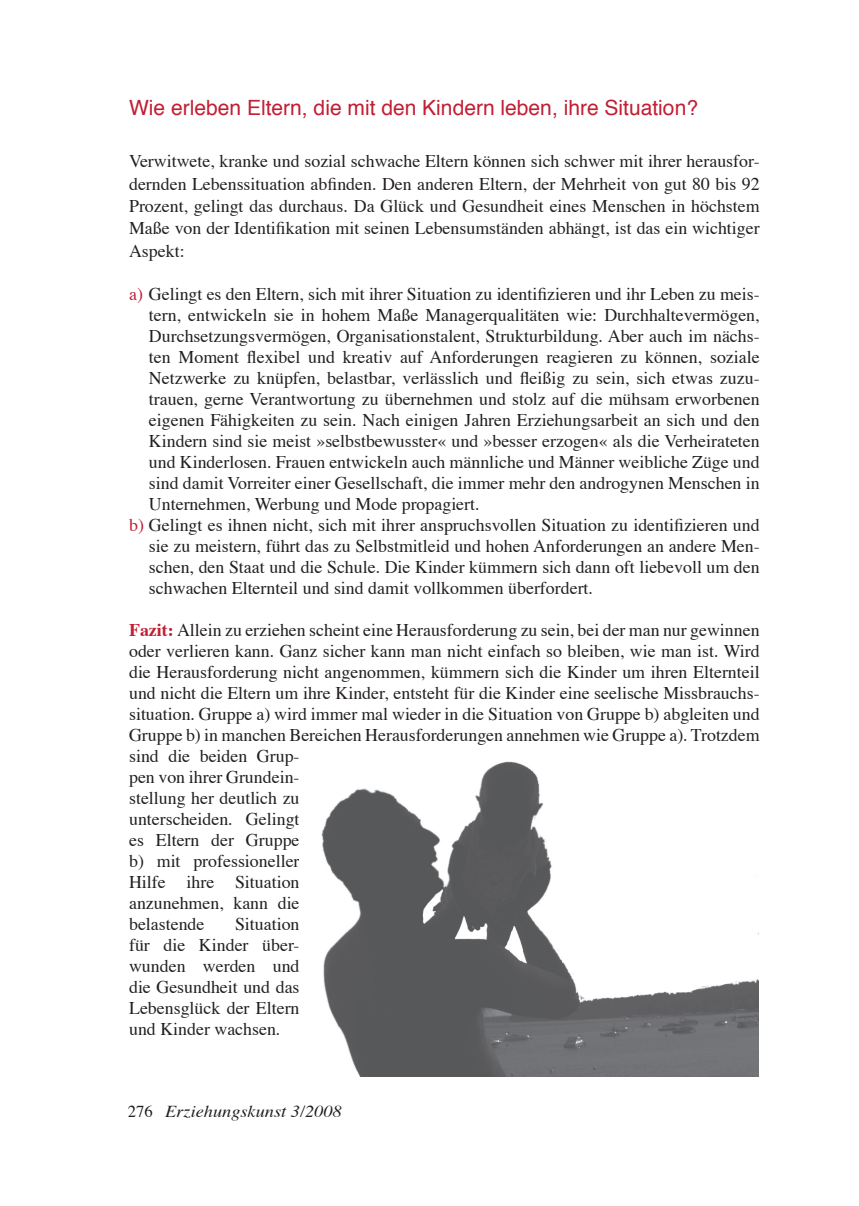
<style>
.page{position:relative;width:859px;height:1206px;background:#fff}
.page>*{position:absolute;margin:0;border:0;box-sizing:border-box;transform-origin:0 0}
.t1{font:21px "Helvetica";color:#c21e34}
.t2{font:17.85px/21px "Times";color:#231f20;text-align:justify}
.t3{font:italic 16.62px "Times";color:#231f20;scale:1.1 1}
.s1{color:#c21e34}
.s2{font-weight:700;color:#c21e34}
.s3{font-style:normal}
</style>
<div class="page">
<img style="left:321px;top:761px;width:437px;height:315px">
<p class="t1" style="left:129px;top:90px;width:570px">Wie erleben Eltern, die mit den Kindern leben, ihre Situation?</p>
<p class="t2" style="left:129px;top:148px;width:632px;line-height:22.4px">Verwitwete, kranke und sozial schwache Eltern können sich schwer mit ihrer herausfor&shy;dernden Lebenssituation abfinden. Den anderen Eltern, der Mehrheit von gut 80 bis 92<br>Prozent, gelingt das durchaus. Da Glück und Gesundheit eines Menschen in höchstem Maße von der Identifikation mit seinen Lebensumständen abhängt, ist das ein wichtiger Aspekt:</p>
<p class="t2" style="left:129px;top:282px;width:632px"><span class="s1">a)</span> Gelingt es den Eltern, sich mit ihrer Situation zu identifizieren und ihr Leben zu meis-</p>
<p class="t2" style="left:149px;top:303px;width:612px">tern, entwickeln sie in hohem Maße Managerqualitäten wie: Durchhaltevermögen,</p>
<p class="t2" style="left:149px;top:324px;width:612px">Durchsetzungsvermögen, Organisationstalent, Strukturbildung. Aber auch im nächs-</p>
<p class="t2" style="left:149px;top:345px;width:612px">ten Moment flexibel und kreativ auf Anforderungen reagieren zu können, soziale</p>
<p class="t2" style="left:149px;top:366px;width:612px">Netzwerke zu knüpfen, belastbar, verlässlich und fleißig zu sein, sich etwas zuzu-</p>
<p class="t2" style="left:149px;top:387px;width:612px">trauen, gerne Verantwortung zu übernehmen und stolz auf die mühsam erworbenen</p>
<p class="t2" style="left:149px;top:408px;width:612px">eigenen Fähigkeiten zu sein. Nach einigen Jahren Erziehungsarbeit an sich und den</p>
<p class="t2" style="left:149px;top:429px;width:612px">Kindern sind sie meist »selbstbewusster« und »besser erzogen« als die Verheirateten</p>
<p class="t2" style="left:149px;top:450px;width:612px">und Kinderlosen. Frauen entwickeln auch männliche und Männer weibliche Züge und</p>
<p class="t2" style="left:149px;top:471px;width:612px">sind damit Vorreiter einer Gesellschaft, die immer mehr den androgynen Menschen in</p>
<p class="t2" style="left:149px;top:492px;width:332px">Unternehmen, Werbung und Mode propagiert.</p>
<p class="t2" style="left:129px;top:513px;width:632px"><span class="s1">b)</span> Gelingt es ihnen nicht, sich mit ihrer anspruchsvollen Situation zu identifizieren und</p>
<p class="t2" style="left:149px;top:534px;width:612px">sie zu meistern, führt das zu Selbstmitleid und hohen Anforderungen an andere Men-</p>
<p class="t2" style="left:149px;top:555px;width:612px">schen, den Staat und die Schule. Die Kinder kümmern sich dann oft liebevoll um den</p>
<p class="t2" style="left:149px;top:576px;width:445px">schwachen Elternteil und sind damit vollkommen überfordert.</p>
<p class="t2" style="left:129px;top:618px;width:632px;text-align:left"><span class="s2">Fazit:</span> Allein zu erziehen scheint eine Herausforderung zu sein, bei der man nur gewinnen oder verlieren kann. Ganz sicher kann man nicht einfach so bleiben, wie man ist. Wird die Herausforderung nicht angenommen, kümmern sich die Kinder um ihren Elternteil und nicht die Eltern um ihre Kinder, entsteht für die Kinder eine seelische Missbrauchs&shy;situation. Gruppe a) wird immer mal wieder in die Situation von Gruppe b) abgleiten und Gruppe b) in manchen Bereichen Herausforderungen annehmen wie Gruppe a). Trotzdem sind die beiden Grup-<br>pen von ihrer Grundein-<br>stellung her deutlich zu<br>unterscheiden. Gelingt<br>es Eltern der Gruppe<br>b) mit professioneller<br>Hilfe ihre Situation<br>anzunehmen, kann die<br>belastende</p>
<p class="t2" style="left:129px;top:912px;width:172px;text-indent:106px">Situation für die Kinder über&shy;wunden werden und die Gesundheit und das Lebensglück der Eltern und Kinder wachsen.</p>
<p class="t3" style="left:128px;top:1096px;width:196px"><span class="s3">276</span> Erziehungskunst 3/2008</p>
</div>
